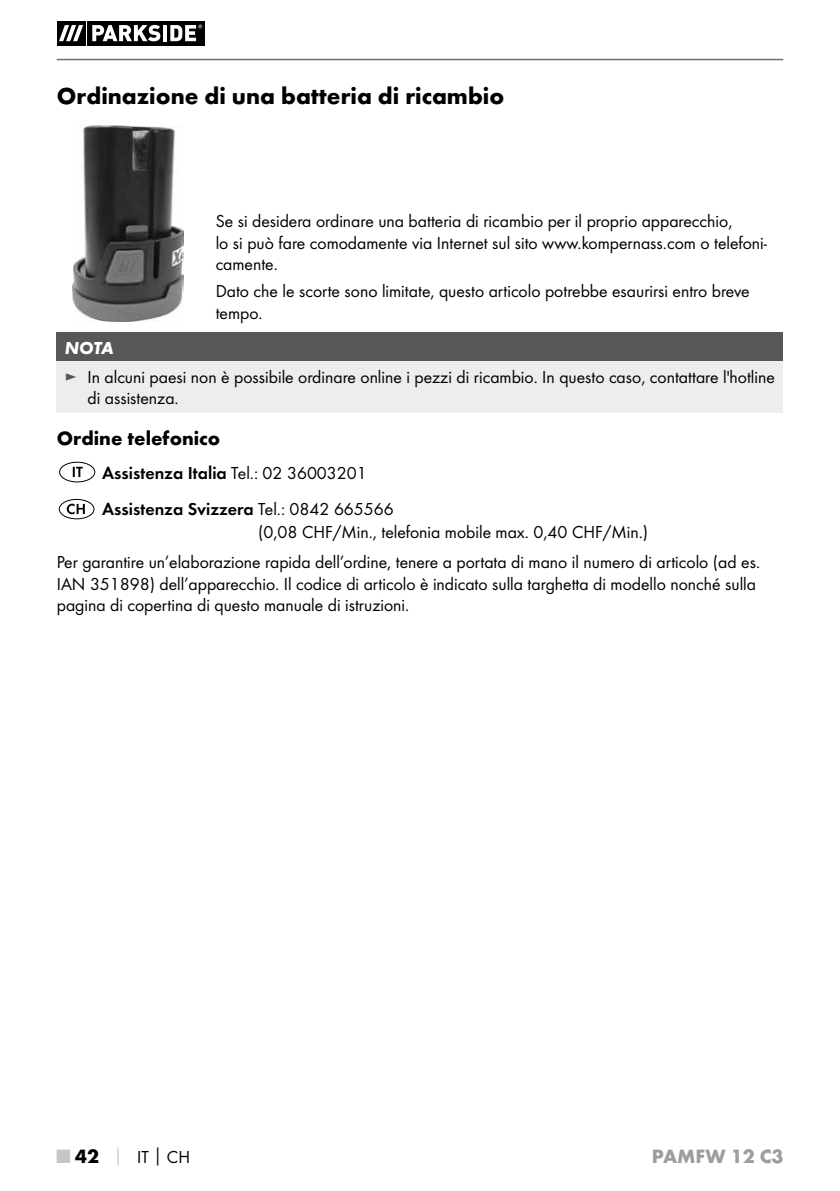
<style>
.page{position:relative;width:840px;height:1191px;background:#fff}
.page>*{position:absolute;margin:0;border:0;box-sizing:border-box;transform-origin:0 0}
.t1{font:700 24px "Futura";color:#000}
.t2{font:700 20px "Futura";color:#000}
.t3{font:700 20px "Futura";color:#9d9d9c}
.t4{font:18px/21.6px "Futura Boo";color:#000}
.t5{font:18px/36.6px "Futura Dem";color:#000}
.t6{font:italic 700 18px "Futura";color:#fff}
.s1{color:#575756}
.s2{font-family:"Futura Boo"}
.s3{font-family:"Futura";font-weight:700;font-size:20px;color:#c6c6c6}
.s4{font-family:"Futura";font-weight:700;font-size:20px}
.s5{font-family:"Futura";font-weight:700;color:#c6c6c6}
.s6{font-family:"Futura";font-weight:700}
</style>
<div class="page">
<hr style="left:57px;top:59px;width:725px;height:1px;background:#706f6f">
<div style="left:57px;top:21px;width:28px;height:24px;background:#000"></div>
<div style="left:87px;top:21px;width:117px;height:24px;background:#000"></div>
<svg style="left:59px;top:25px;width:24px;height:16px"></svg>
<svg style="left:92px;top:25px;width:68px;height:16px"></svg>
<hr style="left:163px;top:25px;width:4px;height:16px;background:#fff">
<svg style="left:170px;top:25px;width:32px;height:16px"></svg>
<img style="left:72px;top:126px;width:112px;height:196px">
<div style="left:57px;top:333px;width:725px;height:28px;background:#575756"></div>
<div style="left:57px;top:361px;width:725px;height:51px;background:#ededed"></div>
<div style="left:59px;top:462px;width:36px;height:20px;border:1px solid #000;border-radius:50%"></div>
<svg style="left:73px;top:467px;width:10px;height:10px"></svg>
<div style="left:59px;top:499px;width:35px;height:20px;border:1px solid #000;border-radius:50%"></div>
<svg style="left:67px;top:504px;width:18px;height:10px"></svg>
<h1 class="t1" style="left:57px;top:81px;width:449px">Ordinazione di una batteria di ricambio</h1>
<p class="t4" style="left:215px;top:210px;width:552px">Se si desidera ordinare una batteria di ricambio per il proprio apparecchio,<br>lo si può fare comodamente via Internet sul sito www.kompernass.com o telefoni&shy;camente.</p>
<p class="t4" style="left:215px;top:280px;width:535px">Dato che le scorte sono limitate, questo articolo potrebbe esaurirsi entro breve tempo.</p>
<p class="t6" style="left:65px;top:337px;width:50px">NOTA</p>
<p class="t4" style="left:87px;top:366px;width:688px;text-indent:-23px"><span class="s1">►</span> In alcuni paesi non è possibile ordinare online i pezzi di ricambio. In questo caso, contattare l'hotline di assistenza.</p>
<p class="t2" style="left:57px;top:425px;width:165px">Ordine telefonico</p>
<p class="t5" style="left:102px;top:454px;width:293px">Assistenza Italia <span class="s2">Tel.: 02 36003201<br></span>Assistenza Svizzera <span class="s2">Tel.: 0842 665566</span></p>
<p class="t4" style="left:57px;top:516px;width:702px;line-height:30px;text-indent:201px">(0,08 CHF/Min., telefonia mobile max. 0,40 CHF/Min.)<br>Per garantire un’elaborazione rapida dell’ordine, tenere a portata di mano il numero di articolo (ad es.</p>
<p class="t4" style="left:57px;top:572px;width:700px">IAN 351898) dell’apparecchio. Il codice di articolo è indicato sulla targhetta di modello nonché sulla pagina di copertina di questo manuale di istruzioni.</p>
<p class="t4" style="left:57px;top:1145px;width:135px"><span class="s3">■</span> <span class="s4">42</span> <span class="s5">│</span> IT<span class="s6">│</span>CH</p>
<p class="t3" style="left:651px;top:1143px;width:133px">PAMFW 12 C3</p>
</div>
